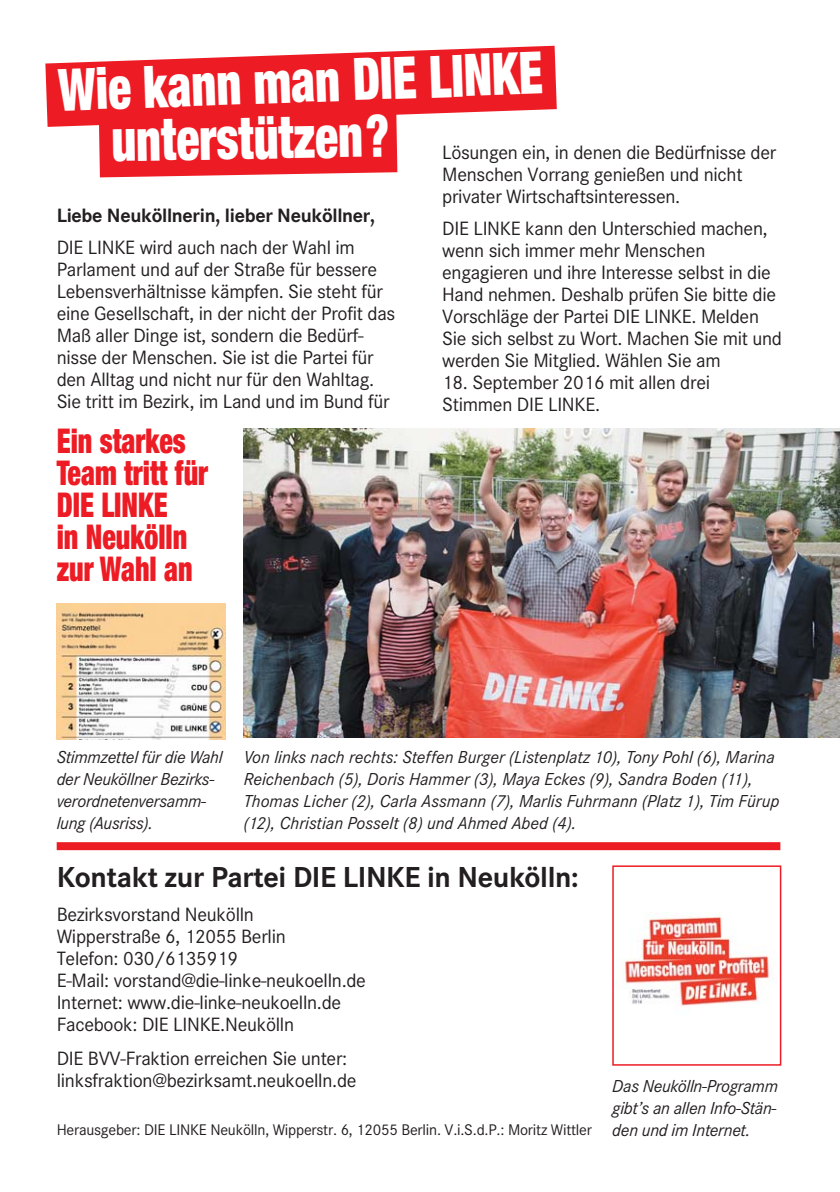
<style>
.page{position:relative;width:840px;height:1192px;background:#fff}
.page>*{position:absolute;margin:0;border:0;box-sizing:border-box;transform-origin:0 0}
.t1{font:900 condensed 58.6px "Helvetica Neue";color:#fff;scale:.82 1}
.t2{font:900 condensed 34.2px/32px "Helvetica Neue";color:#ed1c24;scale:.82 1}
.t3{font:700 30px "Corporate S";letter-spacing:-.015em;color:#231f20}
.t4{font:20px/22px "Corporate S";letter-spacing:-.015em;color:#231f20}
.t5{font:700 20px "Corporate S";letter-spacing:-.015em;color:#231f20}
.t6{font:italic 18px/22px "Corporate S";letter-spacing:-.01em;color:#231f20}
.t7{font:16px "Corporate S";letter-spacing:-.015em;color:#231f20}
</style>
<div class="page">
<img style="left:244px;top:428px;width:595px;height:310px">
<svg style="left:45px;top:46px;width:512px;height:81px;fill:#ed1c24"></svg>
<div style="left:99px;top:109px;width:298px;height:68px;background:#ed1c24"></div>
<img style="left:57px;top:603px;width:169px;height:136px">
<img style="left:623px;top:912px;width:148px;height:94px">
<div style="left:612px;top:865px;width:169px;height:201px;border:2px solid #ed1c24"></div>
<div style="left:57px;top:842px;width:723px;height:8px;background:#ed1c24"></div>
<h1 class="t1" style="left:58px;top:69px;width:593px;rotate:-2deg">Wie kann man DIE LINKE</h1>
<h1 class="t1" style="left:111px;top:119px;width:341px;rotate:-1deg">unterstützen?</h1>
<p class="t4" style="left:442px;top:143px;width:336px">Lösungen ein, in denen die Bedürfnisse der<br>Menschen Vorrang genießen und nicht privater Wirtschaftsinteressen.</p>
<p class="t4" style="left:442px;top:219px;width:341px">DIE LINKE kann den Unterschied machen, wenn sich immer mehr Menschen engagieren und ihre Interesse selbst in die Hand nehmen. Deshalb prüfen Sie bitte die Vorschläge der Partei DIE LINKE. Melden Sie sich selbst zu Wort. Machen Sie mit und werden Sie Mitglied. Wählen Sie am</p>
<p class="t4" style="left:442px;top:373px;width:269px">18. September 2016 mit allen drei<br>Stimmen DIE LINKE.</p>
<p class="t5" style="left:57px;top:208px;width:320px">Liebe Neuköllnerin, lieber Neuköllner,</p>
<p class="t4" style="left:57px;top:238px;width:340px">DIE LINKE wird auch nach der Wahl im Parlament und auf der Straße für bessere Lebensverhältnisse kämpfen. Sie steht für eine Gesellschaft, in der nicht der Profit das Maß aller Dinge ist, sondern die Bedürf&shy;nisse der Menschen. Sie ist die Partei für den Alltag und nicht nur für den Wahltag.<br>Sie tritt im Bezirk, im Land und im Bund für</p>
<h2 class="t2" style="left:57px;top:428px;width:186px">Ein starkes<br>Team tritt für<br>DIE LINKE<br>in Neukölln zur Wahl an</h2>
<p class="t6" style="left:57px;top:748px;width:167px">Stimmzettel für die Wahl der Neuköllner Bezirks&shy;verordnetenversamm&shy;lung (Ausriss).</p>
<p class="t6" style="left:244px;top:748px;width:537px">Von links nach rechts: Steffen Burger (Listenplatz 10), Tony Pohl (6), Marina Reichenbach (5), Doris Hammer (3), Maya Eckes (9), Sandra Boden (11), Thomas Licher (2), Carla Assmann (7), Marlis Fuhrmann (Platz 1), Tim Fürup (12), Christian Posselt (8) und Ahmed Abed (4).</p>
<h3 class="t3" style="left:57px;top:866px;width:523px">Kontakt zur Partei DIE LINKE in Neukölln:</h3>
<p class="t4" style="left:57px;top:906px;width:311px">Bezirksvorstand Neukölln<br>Wipperstraße 6, 12055 Berlin<br>Telefon: 030/6135919<br>E-Mail: vorstand@die-linke-neukoelln.de<br>Internet: www.die-linke-neukoelln.de<br>Facebook: DIE LINKE.Neukölln</p>
<p class="t4" style="left:57px;top:1050px;width:301px">DIE BVV-Fraktion erreichen Sie unter: linksfraktion@bezirksamt.neukoelln.de</p>
<p class="t7" style="left:57px;top:1124px;width:537px">Herausgeber: DIE LINKE Neukölln, Wipperstr. 6, 12055 Berlin. V.i.S.d.P.: Moritz Wittler</p>
<p class="t6" style="left:612px;top:1077px;width:167px;text-align:justify">Das Neukölln-Programm gibt’s an allen Info-Stän&shy;den und im Internet.</p>
</div>
